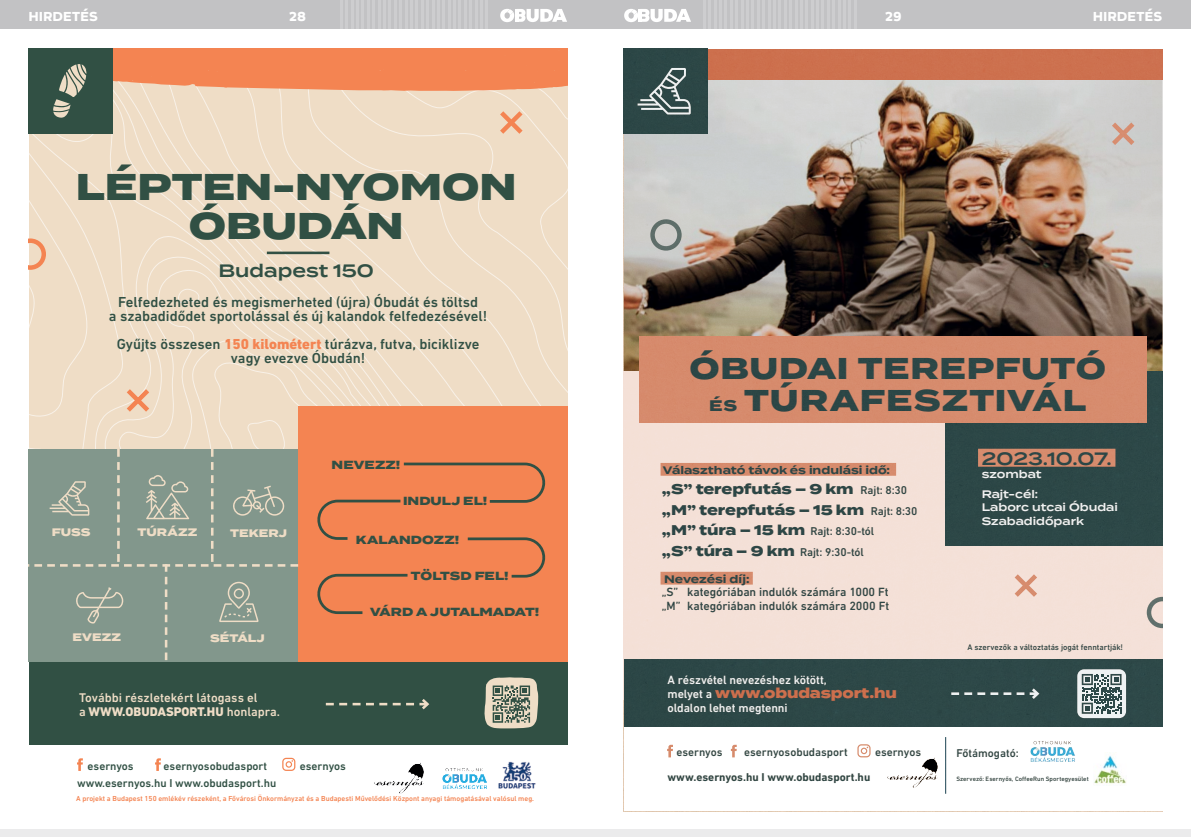
<style>
.page{position:relative;width:1191px;height:837px;background:#fff}
.page>*{position:absolute;margin:0;border:0;box-sizing:border-box;transform-origin:0 0}
.t1{font:800 37.2px/38.6px "Termina";color:#315044;text-align:center}
.t2{font:800 30.1px/32px "Termina";letter-spacing:.025em;color:#1c3f49;text-align:center}
.t3{font:600 17.9px "Termina";color:#315044}
.t4{font:600 17.9px "Termina";color:#1c3f49}
.t5{font:500 14.7px/14.1px "DIN Next LT Pro";color:#315044;text-align:center}
.t6{font:800 14.1px/20.5px "Termina";letter-spacing:-.01em;color:#1c3f49}
.t7{font:800 14.1px "Termina";letter-spacing:-.01em;color:#c46850}
.t8{font:800 13px "Arkibal Display";letter-spacing:-.005em;color:#fff}
.t9{font:500 12.8px/13.4px "DIN Next LT Pro";color:#efddc6}
.t10{font:500 12.2px/13.4px "DIN Next LT Pro";letter-spacing:-.01em;color:#1c3f49}
.t11{font:500 12.2px "DIN Next LT Pro";letter-spacing:-.01em;color:#ecf1f3}
.t12{font:800 11.7px "Termina";letter-spacing:.005em;color:#315044}
.t13{font:500 11.5px/20.5px "DIN Next LT Pro";color:#1c3f49}
.t14{font:500 11.5px "DIN Next LT Pro";color:#315044}
.t15{font:700 11.5px "DIN Next LT Pro";color:#1c3f49}
.t16{font:600 10.9px/20.5px "Termina";letter-spacing:-.005em;color:#ecf1f3}
.t17{font:700 10.9px "Termina";letter-spacing:-.005em;color:#1c3f49}
.t18{font:800 10.9px "Termina";letter-spacing:.005em;color:#efddc6}
.t19{font:500 8.3px "DIN Next LT Pro";letter-spacing:-.005em;color:#1c3f49}
.t20{font:500 7.4px "DIN Next LT Pro";color:#f48452}
.t21{font:500 6.4px "DIN Next LT Pro";letter-spacing:.005em;color:#1c3f49}
.s1{font-weight:800;color:#f48452}
.s2{font-weight:800}
.s3{font-size:15.4px}
.s4{font-family:"DIN Next LT Pro";font-weight:500;font-size:11.5px}
.s5{font-family:"Termina";font-weight:800;font-size:14.1px}
.s6{font-family:"DIN Next LT Pro";font-weight:500;font-size:12.2px;color:#ecf1f3}
</style>
<div class="page">
<div style="left:0;top:0;width:619px;height:29px;background:#c2c2c4"></div>
<svg style="left:500px;top:9px;width:67px;height:13px"></svg>
<hr style="left:340px;top:0;width:3px;height:29px;background:#fff">
<hr style="left:345px;top:0;width:3px;height:29px;background:#fff">
<hr style="left:351px;top:0;width:2px;height:29px;background:#fff">
<hr style="left:356px;top:0;width:3px;height:29px;background:#fff">
<hr style="left:361px;top:0;width:3px;height:29px;background:#fff">
<hr style="left:367px;top:0;width:3px;height:29px;background:#fff">
<hr style="left:372px;top:0;width:3px;height:29px;background:#fff">
<hr style="left:378px;top:0;width:2px;height:29px;background:#fff">
<hr style="left:383px;top:0;width:3px;height:29px;background:#fff">
<hr style="left:388px;top:0;width:3px;height:29px;background:#fff">
<hr style="left:394px;top:0;width:3px;height:29px;background:#fff">
<hr style="left:399px;top:0;width:3px;height:29px;background:#fff">
<hr style="left:405px;top:0;width:2px;height:29px;background:#fff">
<hr style="left:410px;top:0;width:3px;height:29px;background:#fff">
<hr style="left:415px;top:0;width:3px;height:29px;background:#fff">
<hr style="left:421px;top:0;width:3px;height:29px;background:#fff">
<hr style="left:426px;top:0;width:3px;height:29px;background:#fff">
<hr style="left:431px;top:0;width:3px;height:29px;background:#fff">
<hr style="left:437px;top:0;width:3px;height:29px;background:#fff">
<hr style="left:442px;top:0;width:3px;height:29px;background:#fff">
<hr style="left:448px;top:0;width:2px;height:29px;background:#fff">
<hr style="left:453px;top:0;width:3px;height:29px;background:#fff">
<hr style="left:458px;top:0;width:3px;height:29px;background:#fff">
<hr style="left:464px;top:0;width:3px;height:29px;background:#fff">
<hr style="left:469px;top:0;width:3px;height:29px;background:#fff">
<hr style="left:475px;top:0;width:2px;height:29px;background:#fff">
<hr style="left:480px;top:0;width:3px;height:29px;background:#fff">
<hr style="left:485px;top:0;width:3px;height:29px;background:#fff">
<div style="left:0;top:829px;width:625px;height:7px;background:#ebebec"></div>
<div style="left:29px;top:134px;width:538px;height:314px;background:#efddc6"></div>
<div style="left:29px;top:660px;width:538px;height:85px;background:#315044"></div>
<div style="left:298px;top:406px;width:269px;height:256px;background:#f48452"></div>
<svg style="left:29px;top:238px;width:17px;height:32px"></svg>
<svg style="left:122px;top:384px;width:32px;height:32px"></svg>
<svg style="left:326px;top:699px;width:104px;height:11px"></svg>
<svg style="left:317px;top:462px;width:229px;height:152px"></svg>
<hr style="left:267px;top:251px;width:62px;height:3px;background:#315044">
<svg style="left:29px;top:448px;width:269px;height:212px;background:#879a8e"></svg>
<svg style="left:77px;top:758px;width:6px;height:12px"></svg>
<svg style="left:155px;top:758px;width:6px;height:12px"></svg>
<svg style="left:282px;top:757px;width:13px;height:13px"></svg>
<img style="left:374px;top:762px;width:50px;height:31px">
<img style="left:442px;top:768px;width:45px;height:20px">
<img style="left:498px;top:761px;width:38px;height:28px">
<svg style="left:484px;top:677px;width:54px;height:51px"></svg>
<div style="left:29px;top:49px;width:84px;height:85px;background:#315044"></div>
<svg style="left:53px;top:49px;width:514px;height:89px;background:#deac8c"></svg>
<div style="left:595px;top:0;width:596px;height:29px;background:#c2c2c4"></div>
<hr style="left:703px;top:0;width:3px;height:29px;background:#fff">
<hr style="left:708px;top:0;width:3px;height:29px;background:#fff">
<hr style="left:714px;top:0;width:2px;height:29px;background:#fff">
<hr style="left:719px;top:0;width:3px;height:29px;background:#fff">
<hr style="left:724px;top:0;width:3px;height:29px;background:#fff">
<hr style="left:730px;top:0;width:3px;height:29px;background:#fff">
<hr style="left:735px;top:0;width:3px;height:29px;background:#fff">
<hr style="left:740px;top:0;width:3px;height:29px;background:#fff">
<hr style="left:746px;top:0;width:3px;height:29px;background:#fff">
<hr style="left:751px;top:0;width:3px;height:29px;background:#fff">
<hr style="left:757px;top:0;width:2px;height:29px;background:#fff">
<hr style="left:762px;top:0;width:3px;height:29px;background:#fff">
<hr style="left:767px;top:0;width:3px;height:29px;background:#fff">
<hr style="left:773px;top:0;width:3px;height:29px;background:#fff">
<hr style="left:778px;top:0;width:3px;height:29px;background:#fff">
<hr style="left:784px;top:0;width:2px;height:29px;background:#fff">
<hr style="left:789px;top:0;width:3px;height:29px;background:#fff">
<hr style="left:794px;top:0;width:3px;height:29px;background:#fff">
<hr style="left:800px;top:0;width:3px;height:29px;background:#fff">
<hr style="left:805px;top:0;width:3px;height:29px;background:#fff">
<hr style="left:810px;top:0;width:3px;height:29px;background:#fff">
<hr style="left:816px;top:0;width:3px;height:29px;background:#fff">
<hr style="left:821px;top:0;width:3px;height:29px;background:#fff">
<hr style="left:827px;top:0;width:2px;height:29px;background:#fff">
<hr style="left:832px;top:0;width:3px;height:29px;background:#fff">
<hr style="left:837px;top:0;width:3px;height:29px;background:#fff">
<hr style="left:843px;top:0;width:3px;height:29px;background:#fff">
<hr style="left:848px;top:0;width:3px;height:29px;background:#fff">
<hr style="left:854px;top:0;width:2px;height:29px;background:#fff">
<svg style="left:624px;top:9px;width:67px;height:13px"></svg>
<div style="left:596px;top:829px;width:595px;height:7px;background:#ebebec"></div>
<img style="left:624px;top:49px;width:538px;height:745px">
<p class="t8" style="left:28px;top:7px;width:71px">HIRDETÉS</p>
<p class="t8" style="left:289px;top:7px;width:18px">28</p>
<h1 class="t1" style="left:76px;top:169px;width:442px">LÉPTEN-NYOMON<br>ÓBUDÁN</h1>
<p class="t3" style="left:218px;top:257px;width:157px">Budapest 150</p>
<p class="t5" style="left:109px;top:294px;width:380px">Felfedezheted és megismerheted (újra) Óbudát és töltsd<br>a szabadidődet sportolással és új kalandok felfedezésével!</p>
<p class="t5" style="left:117px;top:336px;width:364px">Gyűjts összesen <span class="s1">150 kilométert</span> túrázva, futva, biciklizve vagy evezve Óbudán!</p>
<p class="t18" style="left:52px;top:524px;width:41px">FUSS</p>
<p class="t18" style="left:137px;top:524px;width:62px">TÚRÁZZ</p>
<p class="t18" style="left:230px;top:525px;width:58px">TEKERJ</p>
<p class="t18" style="left:73px;top:629px;width:50px">EVEZZ</p>
<p class="t18" style="left:210px;top:630px;width:56px">SÉTÁLJ</p>
<p class="t9" style="left:79px;top:690px;width:202px">További részletekért látogass el<br>a <span class="s2">WWW.OBUDASPORT.HU</span> honlapra.</p>
<p class="t12" style="left:332px;top:456px;width:70px">NEVEZZ!</p>
<p class="t12" style="left:403px;top:492px;width:86px">INDULJ EL!</p>
<p class="t12" style="left:356px;top:530px;width:105px">KALANDOZZ!</p>
<p class="t12" style="left:411px;top:567px;width:99px">TÖLTSD FEL!</p>
<p class="t12" style="left:370px;top:602px;width:171px">VÁRD A JUTALMADAT!</p>
<p class="t14" style="left:88px;top:759px;width:48px">esernyos</p>
<p class="t14" style="left:164px;top:759px;width:105px">esernyosobudasport</p>
<p class="t14" style="left:300px;top:759px;width:48px">esernyos</p>
<p class="t20" style="left:76px;top:793px;width:459px">A projekt a Budapest 150 emlékév részeként, a Fővárosi Önkormányzat és a Budapesti Művelődési Központ anyagi támogatásával valósul meg.</p>
<p class="t14" style="left:77px;top:775px;width:201px">www.esernyos.hu I www.obudasport.hu</p>
<p class="t8" style="left:885px;top:7px;width:18px">29</p>
<p class="t8" style="left:1092px;top:7px;width:71px">HIRDETÉS</p>
<h2 class="t2" style="left:689px;top:353px;width:418px">ÓBUDAI TEREPFUTÓ<br><span class="s3">ÉS</span> TÚRAFESZTIVÁL</h2>
<p class="t17" style="left:663px;top:462px;width:229px">Választható távok és indulási idő:</p>
<p class="t6" style="left:662px;top:479px;width:257px">„S” terepfutás – 9 km <span class="s4">Rajt: 8:30 </span>„M” terepfutás – 15 km <span class="s4">Rajt: 8:30</span></p>
<p class="t13" style="left:662px;top:521px;width:214px"><span class="s5">„M” túra – 15 km</span> Rajt: 8:30-tól <span class="s5">„S” túra – 9 km</span> Rajt: 9:30-tól</p>
<p class="t17" style="left:664px;top:570px;width:87px">Nevezési díj:</p>
<p class="t10" style="left:661px;top:585px;width:229px">„S” kategóriában indulók számára 1000 Ft „M” kategóriában indulók számára 2000 Ft</p>
<p class="t11" style="left:667px;top:672px;width:161px">A részvétel nevezéshez kötött,</p>
<p class="t7" style="left:667px;top:682px;width:231px"><span class="s6">melyet a</span> www.obudasport.hu</p>
<p class="t11" style="left:667px;top:700px;width:122px">oldalon lehet megtenni</p>
<p class="t13" style="left:676px;top:741px;width:48px">esernyos</p>
<p class="t13" style="left:744px;top:741px;width:105px">esernyosobudasport</p>
<p class="t13" style="left:875px;top:741px;width:48px">esernyos</p>
<p class="t15" style="left:667px;top:770px;width:204px">www.esernyos.hu I www.obudasport.hu</p>
<p class="t4" style="left:981px;top:445px;width:132px">2023.10.07.</p>
<p class="t16" style="left:981px;top:463px;width:61px">szombat<br>Rajt-cél:</p>
<p class="t16" style="left:981px;top:501px;width:138px;line-height:13.1px">Laborc utcai Óbudai<br>Szabadidőpark</p>
<p class="t19" style="left:967px;top:642px;width:157px">A szervezők a változtatás jogát fenntartják!</p>
<p class="t13" style="left:956px;top:742px;width:64px">Főtámogató:</p>
<p class="t21" style="left:956px;top:774px;width:134px">Szervező: Esernyős, CoffeeRun Sportegyesület</p>
</div>
